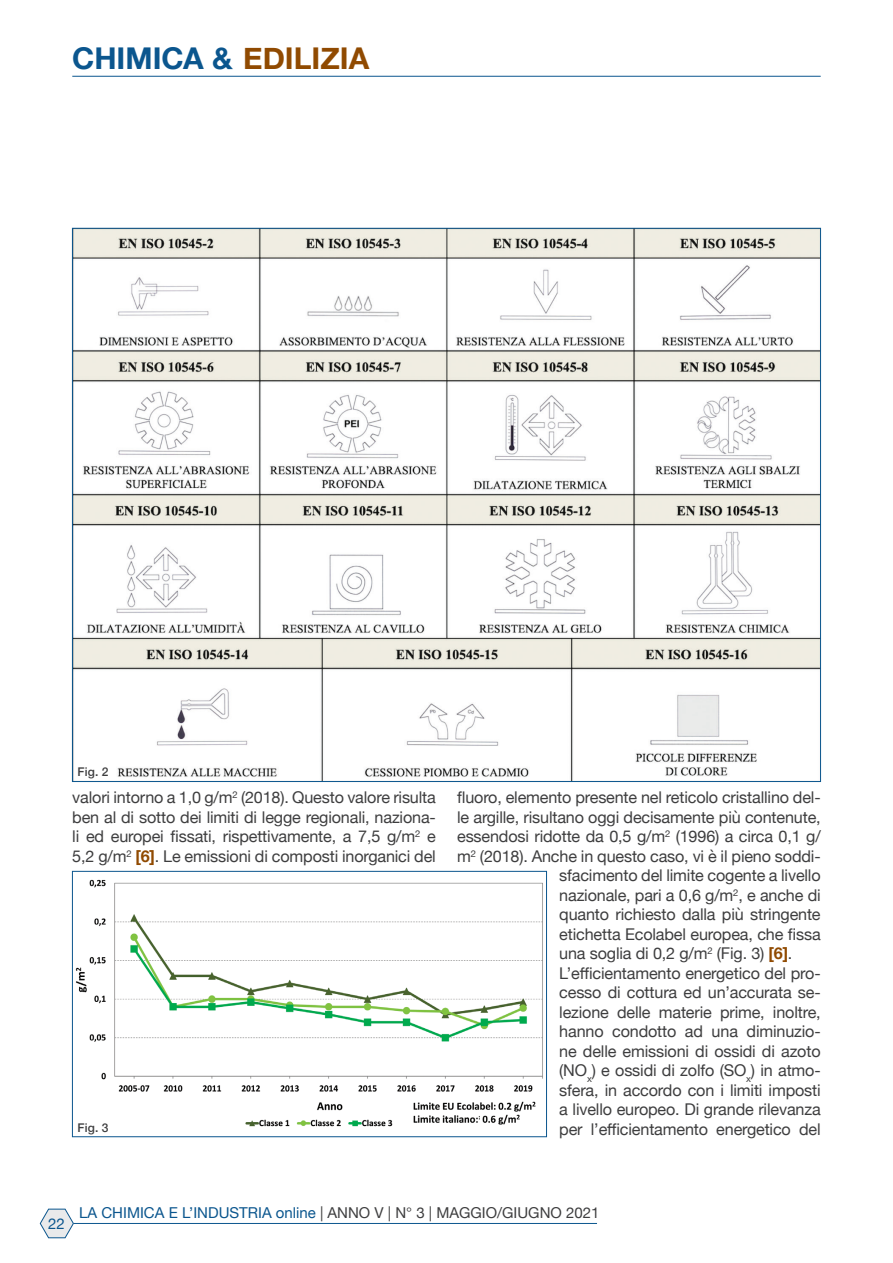
<style>
.page{position:relative;width:893px;height:1263px;background:#fff}
.page>*{position:absolute;margin:0;border:0;box-sizing:border-box;transform-origin:0 0}
.t1{font:700 30px "Helvetica Neue";color:#0b568e}
.Body_Text_2{font:16.2px/19.5px "Helvetica Neue";letter-spacing:-.01em;color:#3e3e3f;text-align:justify}
.t2{font:15px "Helvetica Neue";color:#3e3e3f}
.t3{font:15px "Helvetica Neue";color:#0b568e}
.Dida{font:500 12px "Helvetica Neue";letter-spacing:.015em;color:#3e3e3f}
.s1{color:#904a01}
.s2{font-weight:700;color:#904a01}
.s3{color:#0b568e}
</style>
<div class="page">
<hr style="left:72px;top:76px;width:749px;height:1px;background:#0b568e">
<svg style="left:40px;top:1209px;width:34px;height:29px"></svg>
<hr style="left:74px;top:1223px;width:523px;height:1px;background:#0b568e">
<img style="left:75px;top:879px;width:468px;height:248px">
<div style="left:72px;top:871px;width:475px;height:266px;border:1px solid #0b568e"></div>
<img style="left:74px;top:230px;width:745px;height:550px">
<h1 class="t1" style="left:72px;top:35px;width:298px">CHIMICA &amp; <span class="s1">EDILIZIA</span></h1>
<p class="Dida" style="left:78px;top:762px;width:32px">Fig. 2</p>
<p class="Body_Text_2" style="left:72px;top:789px;width:365px">valori intorno a 1,0 g/m<sup>2</sup> (2018). Questo valore risulta ben al di sotto dei limiti di legge regionali, naziona&shy;li ed europei fissati, rispettivamente, a 7,5 g/m<sup>2</sup> e 5,2 g/m<sup>2</sup> <span class="s2">[6]</span>. Le emissioni di composti inorganici del</p>
<p class="Body_Text_2" style="left:457px;top:789px;width:365px">fluoro, elemento presente nel reticolo cristallino del-</p>
<p class="Body_Text_2" style="left:457px;top:808px;width:365px">le argille, risultano oggi decisamente più contenute,</p>
<p class="Body_Text_2" style="left:457px;top:828px;width:365px">essendosi ridotte da 0,5 g/m<sup>2</sup> (1996) a circa 0,1 g/</p>
<p class="Body_Text_2" style="left:457px;top:847px;width:365px">m<sup>2</sup> (2018). Anche in questo caso, vi è il pieno soddi-</p>
<p class="Body_Text_2" style="left:559px;top:867px;width:263px">sfacimento del limite cogente a livello</p>
<p class="Body_Text_2" style="left:559px;top:886px;width:263px">nazionale, pari a 0,6 g/m<sup>2</sup>, e anche di</p>
<p class="Body_Text_2" style="left:559px;top:906px;width:263px">quanto richiesto dalla più stringente</p>
<p class="Body_Text_2" style="left:559px;top:925px;width:263px">etichetta Ecolabel europea, che fissa</p>
<p class="Body_Text_2" style="left:559px;top:945px;width:235px">una soglia di 0,2 g/m<sup>2</sup> (Fig. 3) <span class="s2">[6]</span>.</p>
<p class="Body_Text_2" style="left:559px;top:964px;width:263px">L’efficientamento energetico del pro&shy;cesso di cottura ed un’accurata se&shy;lezione delle materie prime, inoltre, hanno condotto ad una diminuzio&shy;ne delle emissioni di ossidi di azoto (NO<sub>x</sub>) e ossidi di zolfo (SO<sub>x</sub>) in atmo&shy;sfera, in accordo con i limiti imposti a livello europeo. Di grande rilevanza</p>
<p class="Dida" style="left:78px;top:1117px;width:32px">Fig. 3</p>
<p class="Body_Text_2" style="left:559px;top:1120px;width:263px">per l’efficientamento energetico del</p>
<p class="t3" style="left:48px;top:1212px;width:18px">22</p>
<p class="t2" style="left:79px;top:1202px;width:522px"><span class="s3">LA CHIMICA E L’INDUSTRIA online</span> | ANNO V | N° 3 | MAGGIO/GIUGNO 2021</p>
</div>
